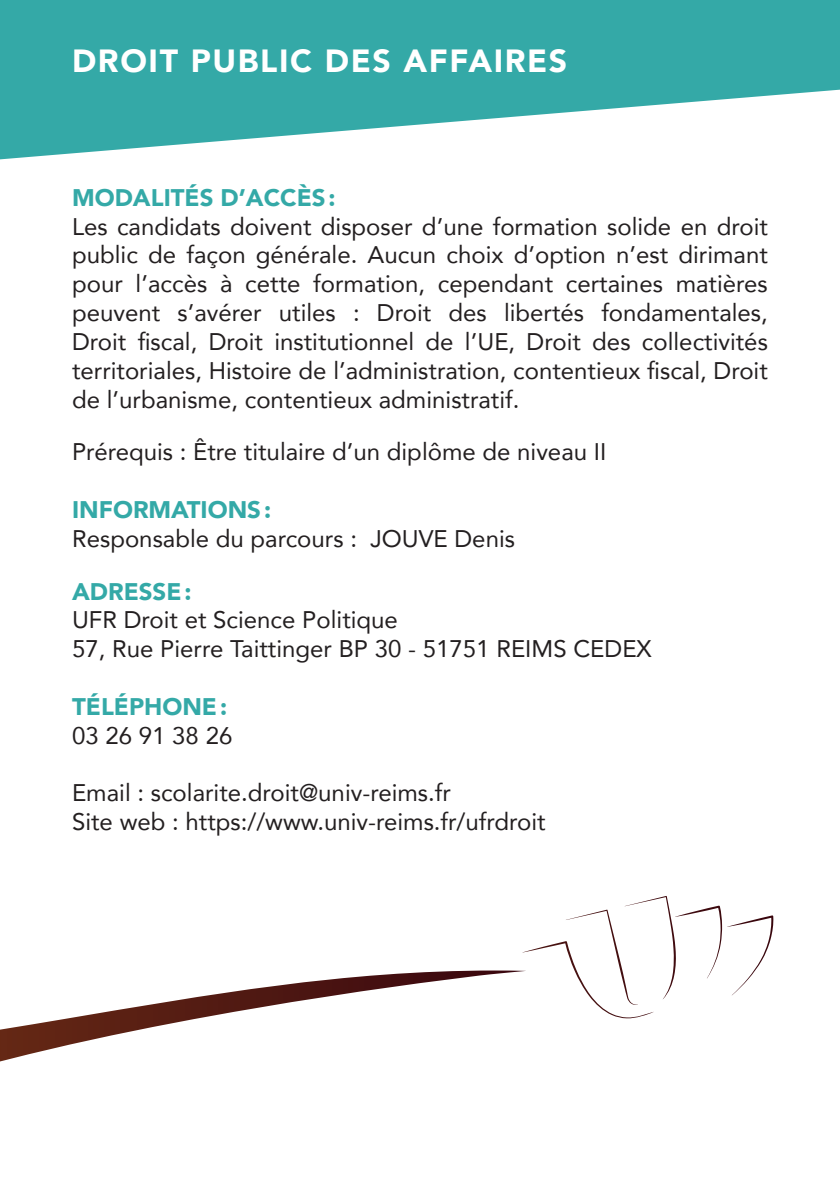
<style>
.page{position:relative;width:840px;height:1191px;background:#fff}
.page>*{position:absolute;margin:0;border:0;box-sizing:border-box;transform-origin:0 0}
.t1{font:900 32px "Avenir";letter-spacing:.05em;color:#fff}
.t2{font:24px/28.8px "Avenir";color:#231f20}
.t3{font:900 24px "Avenir";color:#34a9a7}
</style>
<div class="page">
<svg style="left:0;top:0;width:839px;height:159px;fill:#34a9a7"></svg>
<svg style="left:522px;top:896px;width:251px;height:123px"></svg>
<svg style="left:0;top:970px;width:526px;height:91px"></svg>
<h1 class="t1" style="left:72px;top:33px;width:496px">DROIT PUBLIC DES AFFAIRES</h1>
<p class="t3" style="left:72px;top:177px;width:265px">MODALITÉS D’ACCÈS:</p>
<p class="t2" style="left:72px;top:211px;width:697px;text-align:justify">Les candidats doivent disposer d’une formation solide en droit public de façon générale. Aucun choix d’option n’est dirimant pour l’accès à cette formation, cependant certaines matières peuvent s’avérer utiles : Droit des libertés fondamentales, Droit fiscal, Droit institutionnel de l’UE, Droit des collectivités territoriales, Histoire de l’administration, contentieux fiscal, Droit de l’urbanisme, contentieux administratif.</p>
<p class="t2" style="left:72px;top:437px;width:535px">Prérequis : Être titulaire d’un diplôme de niveau II</p>
<p class="t3" style="left:72px;top:489px;width:200px">INFORMATIONS:</p>
<p class="t2" style="left:72px;top:523px;width:444px">Responsable du parcours : JOUVE Denis</p>
<p class="t3" style="left:72px;top:570px;width:121px">ADRESSE:</p>
<p class="t2" style="left:72px;top:605px;width:580px">UFR Droit et Science Politique<br>57, Rue Pierre Taittinger BP 30 - 51751 REIMS CEDEX</p>
<p class="t3" style="left:72px;top:686px;width:156px">TÉLÉPHONE:</p>
<p class="t2" style="left:72px;top:720px;width:162px">03 26 91 38 26</p>
<p class="t2" style="left:72px;top:778px;width:475px">Email : scolarite.droit@univ-reims.fr<br>Site web : https://www.univ-reims.fr/ufrdroit</p>
</div>
